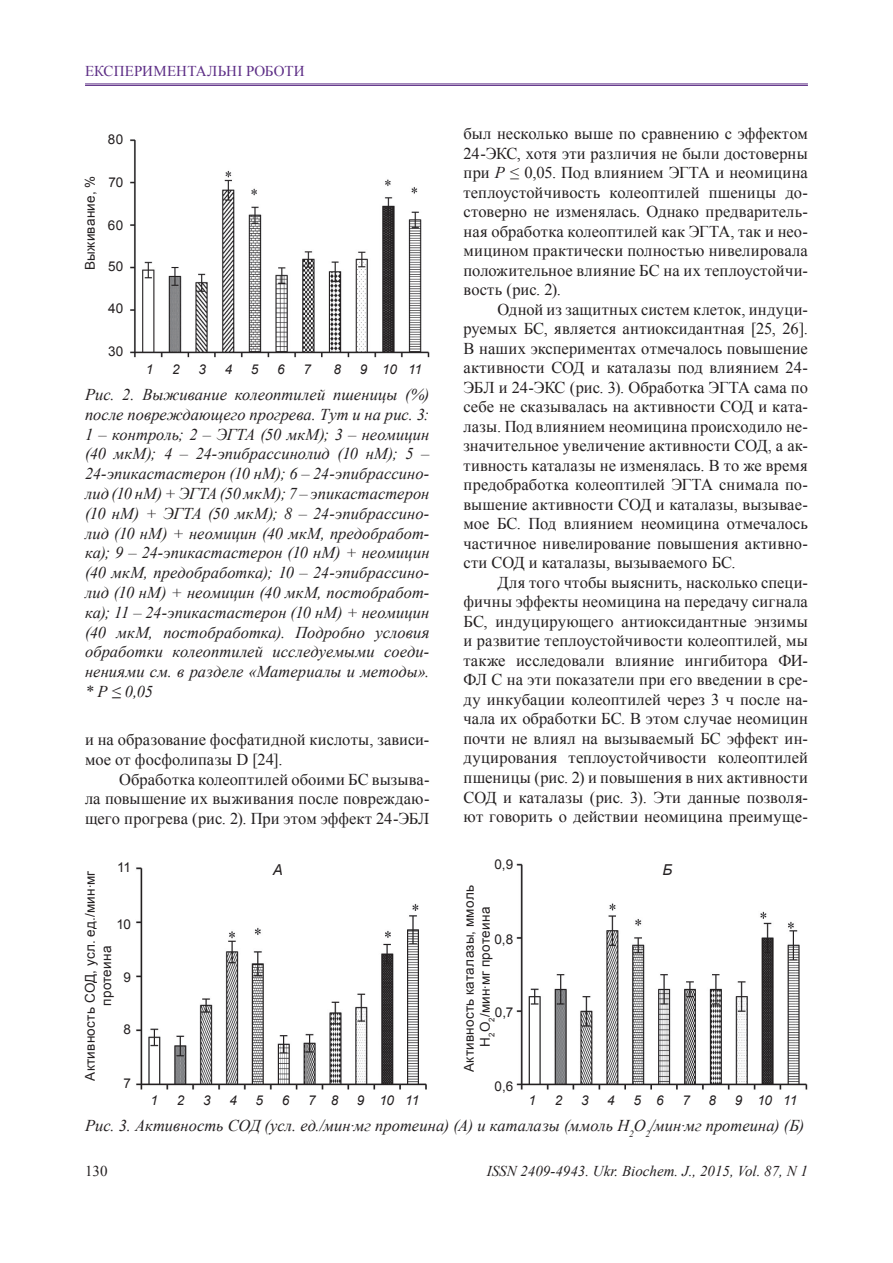
<style>
.page{position:relative;width:893px;height:1263px;background:#fff}
.page>*{position:absolute;margin:0;border:0;box-sizing:border-box;transform-origin:0 0}
.t1{font:16.5px/19.5px "Times New Roman";letter-spacing:.005em;color:#231f20;text-align:justify}
.t2{font:italic 16.5px/19.8px "Times New Roman";letter-spacing:.005em;color:#231f20;text-align:justify}
.t3{font:italic 15px "Times New Roman";color:#231f20}
.t4{font:15px "Times New Roman";color:#5d2e86}
.t5{font:15px "Times New Roman";color:#231f20}
.t6{font:italic 15px "Arial";color:#231f20}
.t7{font:13.5px/16.2px "Arial";letter-spacing:.02em;color:#231f20;text-align:center}
.t8{font:italic 13.5px "Arial";letter-spacing:-.055em;color:#231f20}
.s1{font-style:italic}
.s2{font-family:"Times New Roman"}
</style>
<div class="page">
<hr style="left:85px;top:84px;width:723px;height:1px;background:#5d2e86">
<hr style="left:85px;top:85px;width:723px;height:1px;background:#5d2e86">
<img style="left:130px;top:139px;width:299px;height:219px">
<img style="left:136px;top:867px;width:291px;height:223px">
<img style="left:516px;top:863px;width:292px;height:227px">
<p class="t4" style="left:85px;top:60px;width:21px">експ</p>
<p class="t4" style="left:125px;top:60px;width:63px">ериментал</p>
<p class="t4" style="left:218px;top:60px;width:48px">ьні роботи</p>
<p class="t7" style="left:108px;top:131px;width:17px">80</p>
<p class="t7" style="left:82px;top:270px;width:96px;rotate:-90deg">Выживание, %</p>
<p class="t7" style="left:108px;top:174px;width:16px">70</p>
<p class="t7" style="left:108px;top:217px;width:17px">60</p>
<p class="t7" style="left:108px;top:259px;width:17px">50</p>
<p class="t7" style="left:108px;top:301px;width:17px">40</p>
<p class="t7" style="left:108px;top:343px;width:17px">30</p>
<p class="t8" style="left:146px;top:361px;width:9px">1</p>
<p class="t8" style="left:172px;top:361px;width:9px">2</p>
<p class="t8" style="left:198px;top:361px;width:9px">3</p>
<p class="t8" style="left:225px;top:361px;width:9px">4</p>
<p class="t8" style="left:251px;top:361px;width:9px">5</p>
<p class="t8" style="left:277px;top:361px;width:9px">6</p>
<p class="t8" style="left:303px;top:361px;width:9px">7</p>
<p class="t8" style="left:333px;top:361px;width:9px">8</p>
<p class="t8" style="left:360px;top:361px;width:64px">9 10 11</p>
<p class="t2" style="left:85px;top:384px;width:346px">Рис. 2. Выживание колеоптилей пшеницы (%) после повреждающего прогрева. Тут и на рис. 3:<br>1 – контроль; 2 – ЭГТА (50 мкМ); 3 – неомицин (40 мкМ); 4 – 24-эпибрассинолид (10 нМ); 5 – 24-эпикастастерон (10 нМ); 6 – 24-эпибрассино&shy;лид (10 нМ) + ЭГТА (50 мкМ); 7 – эпикастастерон (10 нМ) + ЭГТА (50 мкМ); 8 – 24-эпибрассино&shy;лид (10 нМ) + неомицин (40 мкМ, предобработ&shy;ка); 9 – 24-эпикастастерон (10 нМ) + неомицин (40 мкМ, предобработка); 10 – 24-эпибрассино&shy;лид (10 нМ) + неомицин (40 мкМ, постобработ&shy;ка); 11 – 24-эпикастастерон (10 нМ) + неомицин (40 мкМ, постобработка). Подробно условия обработки колеоптилей исследуемыми соеди&shy;нениями см. в разделе «Материалы и методы». * P ≤ 0,05</p>
<p class="t1" style="left:85px;top:729px;width:346px">и на образование фосфатидной кислоты, зависи&shy;мое от фосфолипазы D [24].</p>
<p class="t1" style="left:85px;top:769px;width:346px;text-indent:34px">Обработка колеоптилей обоими БС вызыва&shy;ла повышение их выживания после повреждаю&shy;щего прогрева (рис. 2). При этом эффект 24-ЭБЛ</p>
<p class="t1" style="left:463px;top:123px;width:346px">был несколько выше по сравнению с эффектом 24-ЭКС, хотя эти различия не были достоверны при <span class="s1">P</span> ≤ 0,05. Под влиянием ЭГТА и неомицина теплоустойчивость колеоптилей пшеницы до&shy;стоверно не изменялась. Однако предваритель&shy;ная обработка колеоптилей как ЭГТА, так и нео&shy;мицином практически полностью нивелировала положительное влияние БС на их теплоустойчи&shy;вость (рис. 2).</p>
<p class="t1" style="left:463px;top:299px;width:346px;text-indent:34px">Одной из защитных систем клеток, индуци&shy;руемых БС, является антиоксидантная [25, 26].<br>В наших экспериментах отмечалось повышение активности СОД и каталазы под влиянием 24- ЭБЛ и 24-ЭКС (рис. 3). Обработка ЭГТА сама по себе не сказывалась на активности СОД и ката&shy;лазы. Под влиянием неомицина происходило не&shy;значительное увеличение активности СОД, а ак&shy;тивность каталазы не изменялась. В то же время предобработка колеоптилей ЭГТА снимала по&shy;вышение активности СОД и каталазы, вызывае&shy;мое БС. Под влиянием неомицина отмечалось частичное нивелирование повышения активно&shy;сти СОД и каталазы, вызываемого БС.</p>
<p class="t1" style="left:463px;top:572px;width:346px;text-indent:34px">Для того чтобы выяснить, насколько специ&shy;фичны эффекты неомицина на передачу сигнала БС, индуцирующего антиоксидантные энзимы и развитие теплоустойчивости колеоптилей, мы также исследовали влияние ингибитора ФИ-ФЛ С на эти показатели при его введении в сре&shy;ду инкубации колеоптилей через 3 ч после на&shy;чала их обработки БС. В этом случае неомицин почти не влиял на вызываемый БС эффект ин&shy;дуцирования теплоустойчивости колеоптилей пшеницы (рис. 2) и повышения в них активности СОД и каталазы (рис. 3). Эти данные позволя&shy;ют говорить о действии неомицина преимуще-</p>
<p class="t7" style="left:117px;top:859px;width:15px">11</p>
<p class="t7" style="left:82px;top:1081px;width:212px;rotate:-90deg">Активность СОД, усл. ед./мин<span class="s2">∙</span>мг протеина</p>
<p class="t7" style="left:116px;top:916px;width:16px">10</p>
<p class="t7" style="left:124px;top:969px;width:9px">9</p>
<p class="t7" style="left:123px;top:1021px;width:9px">8</p>
<p class="t7" style="left:124px;top:1075px;width:9px">7</p>
<p class="t7" style="left:494px;top:856px;width:20px">0,9</p>
<p class="t6" style="left:273px;top:860px;width:12px">А</p>
<p class="t6" style="left:663px;top:860px;width:11px">Б</p>
<p class="t7" style="left:461px;top:1072px;width:189px;rotate:-90deg">Активность каталазы, ммоль<br>Н О<sub>2</sub> <sub>2</sub>/мин<span class="s2">∙</span>мг протеина</p>
<p class="t7" style="left:494px;top:931px;width:20px">0,8</p>
<p class="t7" style="left:495px;top:1004px;width:20px">0,7</p>
<p class="t8" style="left:151px;top:1092px;width:9px">1</p>
<p class="t8" style="left:177px;top:1092px;width:9px">2</p>
<p class="t8" style="left:203px;top:1092px;width:9px">3</p>
<p class="t8" style="left:229px;top:1092px;width:9px">4</p>
<p class="t8" style="left:256px;top:1092px;width:9px">5</p>
<p class="t8" style="left:282px;top:1092px;width:9px">6</p>
<p class="t8" style="left:308px;top:1092px;width:32px">7 8</p>
<p class="t8" style="left:357px;top:1092px;width:64px">9 10 11</p>
<p class="t7" style="left:495px;top:1078px;width:20px">0,6</p>
<p class="t8" style="left:528px;top:1092px;width:9px">1</p>
<p class="t8" style="left:555px;top:1092px;width:9px">2</p>
<p class="t8" style="left:581px;top:1092px;width:9px">3</p>
<p class="t8" style="left:607px;top:1092px;width:9px">4</p>
<p class="t8" style="left:633px;top:1092px;width:32px">5 6</p>
<p class="t8" style="left:682px;top:1092px;width:9px">7</p>
<p class="t8" style="left:709px;top:1092px;width:9px">8</p>
<p class="t8" style="left:735px;top:1092px;width:64px">9 10 11</p>
<p class="t2" style="left:85px;top:1115px;width:721px">Рис. 3. Активность СОД (усл. ед./мин∙мг протеина) (А) и каталазы (ммоль H<sub>2</sub>O<sub>2</sub>/мин∙мг протеина) (Б)</p>
<p class="t5" style="left:85px;top:1160px;width:24px">130</p>
<p class="t3" style="left:487px;top:1160px;width:323px">ISSN 2409-4943. Ukr. Biochem. J., 2015, Vol. 87, N 1</p>
</div>
